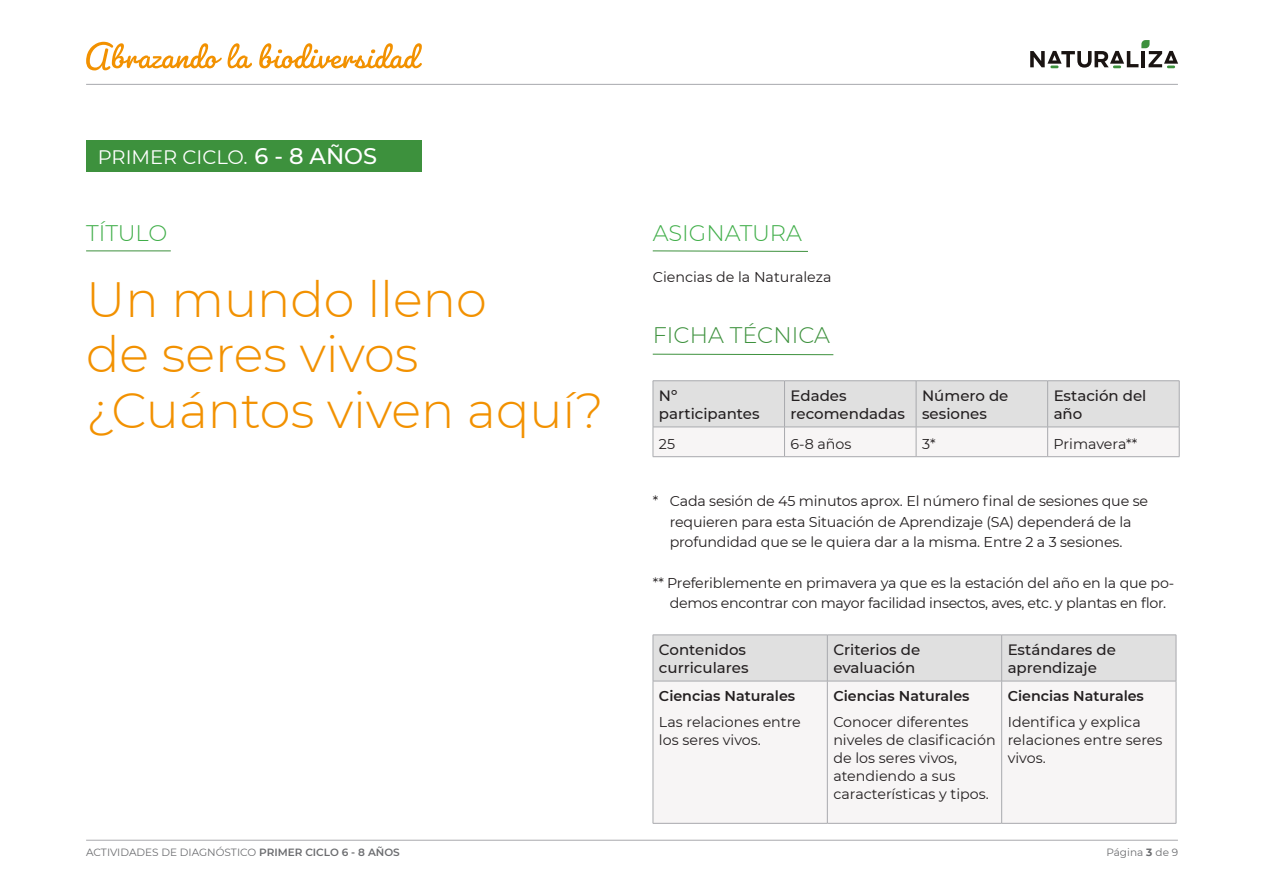
<style>
.page{position:relative;width:1263px;height:893px;background:#fff}
.page>*{position:absolute;margin:0;border:0;box-sizing:border-box;transform-origin:0 0}
.t1{font:300 49.5px "Montserrat";color:#f29100}
.t2{font:300 22.5px "Montserrat";color:#40ae49}
.t3{font:300 22.5px "Montserrat";color:#3d913d}
.t4{font:19.5px "Montserrat";color:#fff}
.t5{font:500 15px/18px "Montserrat";color:#231f20}
.t6{font:14.25px/18px "Montserrat";letter-spacing:-.01em;color:#231f20}
.t7{font:600 14.25px "Montserrat";color:#231f20}
.t8{font:10.5px "Montserrat";color:#6c6d70}
.s1{font-weight:500;font-size:22.5px}
.s2{font-weight:600}
.s3{font-weight:700}
</style>
<div class="page">
<svg style="left:1030px;top:40px;width:148px;height:28px"></svg>
<hr style="left:86px;top:84px;width:1092px;height:1px;background:#a8a9ad">
<hr style="left:86px;top:840px;width:1092px;height:1px;background:#a8a9ad">
<svg style="left:86px;top:42px;width:136px;height:28px"></svg>
<svg style="left:228px;top:43px;width:24px;height:25px"></svg>
<svg style="left:259px;top:43px;width:163px;height:26px"></svg>
<hr style="left:653px;top:380px;width:131px;height:1px;background:#a8a9ad">
<hr style="left:784px;top:380px;width:132px;height:1px;background:#a8a9ad">
<hr style="left:916px;top:380px;width:132px;height:1px;background:#a8a9ad">
<hr style="left:1048px;top:380px;width:131px;height:1px;background:#a8a9ad">
<svg style="left:653px;top:381px;width:527px;height:76px"></svg>
<hr style="left:653px;top:456px;width:131px;height:1px;background:#a8a9ad">
<hr style="left:784px;top:456px;width:132px;height:1px;background:#a8a9ad">
<hr style="left:916px;top:456px;width:132px;height:1px;background:#a8a9ad">
<hr style="left:1048px;top:456px;width:131px;height:1px;background:#a8a9ad">
<div style="left:654px;top:636px;width:522px;height:45px;background:#e0e0e0"></div>
<div style="left:654px;top:682px;width:522px;height:141px;background:#f7f5f5"></div>
<hr style="left:653px;top:635px;width:174px;height:1px;background:#a8a9ad">
<hr style="left:653px;top:635px;width:1px;height:46px;background:#a8a9ad">
<hr style="left:827px;top:635px;width:175px;height:1px;background:#a8a9ad">
<hr style="left:827px;top:635px;width:1px;height:46px;background:#a8a9ad">
<hr style="left:1002px;top:635px;width:174px;height:1px;background:#a8a9ad">
<hr style="left:1001px;top:635px;width:1px;height:46px;background:#a8a9ad">
<hr style="left:1176px;top:635px;width:1px;height:46px;background:#a8a9ad">
<hr style="left:653px;top:681px;width:174px;height:1px;background:#a8a9ad">
<hr style="left:653px;top:681px;width:1px;height:142px;background:#a8a9ad">
<hr style="left:827px;top:681px;width:175px;height:1px;background:#a8a9ad">
<hr style="left:827px;top:681px;width:1px;height:142px;background:#a8a9ad">
<hr style="left:1002px;top:681px;width:174px;height:1px;background:#a8a9ad">
<hr style="left:1001px;top:681px;width:1px;height:142px;background:#a8a9ad">
<hr style="left:1176px;top:681px;width:1px;height:142px;background:#a8a9ad">
<hr style="left:653px;top:823px;width:174px;height:1px;background:#a8a9ad">
<hr style="left:827px;top:823px;width:175px;height:1px;background:#a8a9ad">
<hr style="left:1002px;top:823px;width:174px;height:1px;background:#a8a9ad">
<hr style="left:86px;top:250px;width:85px;height:1px;background:#3d913d">
<svg style="left:652px;top:250px;width:156px;height:2px"></svg>
<svg style="left:652px;top:353px;width:182px;height:2px"></svg>
<div style="left:86px;top:141px;width:336px;height:31px;background:#3d913d"></div>
<p class="t4" style="left:98px;top:144px;width:281px">PRIMER CICLO. <span class="s1">6 - 8 AÑOS</span></p>
<p class="t2" style="left:86px;top:218px;width:83px">TÍTULO</p>
<p class="t1" style="left:86px;top:266px;width:402px">Un mundo lleno</p>
<p class="t1" style="left:86px;top:321px;width:334px">de seres vivos</p>
<p class="t1" style="left:86px;top:377px;width:519px">¿Cuántos viven aquí?</p>
<p class="t2" style="left:653px;top:218px;width:151px">ASIGNATURA</p>
<p class="t6" style="left:653px;top:267px;width:180px">Ciencias de la Naturaleza</p>
<p class="t3" style="left:653px;top:320px;width:179px">FICHA TÉCNICA</p>
<p class="t5" style="left:659px;top:386px;width:102px">Nº participantes</p>
<p class="t5" style="left:790px;top:386px;width:116px">Edades recomendadas</p>
<p class="t5" style="left:922px;top:386px;width:88px">Número de sesiones</p>
<p class="t5" style="left:1054px;top:386px;width:94px">Estación del año</p>
<p class="t6" style="left:659px;top:434px;width:18px">25</p>
<p class="t6" style="left:790px;top:434px;width:63px">6-8 años</p>
<p class="t6" style="left:922px;top:434px;width:15px">3*</p>
<p class="t6" style="left:1054px;top:434px;width:85px">Primavera**</p>
<p class="t6" style="left:670px;top:490px;width:480px;line-height:20.4px;text-indent:-17px">* Cada sesión de 45 minutos aprox. El número final de sesiones que se requieren para esta Situación de Aprendizaje (SA) dependerá de la profundidad que se le quiera dar a la misma. Entre 2 a 3 sesiones.</p>
<p class="t6" style="left:670px;top:572px;width:506px;line-height:20.4px;text-indent:-17px">** Preferiblemente en primavera ya que es la estación del año en la que po&shy;demos encontrar con mayor facilidad insectos, aves, etc. y plantas en flor.</p>
<p class="t5" style="left:659px;top:640px;width:91px">Contenidos curriculares</p>
<p class="t5" style="left:833px;top:640px;width:88px">Criterios de evaluación</p>
<p class="t5" style="left:1008px;top:640px;width:110px">Estándares de aprendizaje</p>
<p class="t7" style="left:659px;top:686px;width:138px">Ciencias Naturales</p>
<p class="t6" style="left:659px;top:713px;width:143px">Las relaciones entre los seres vivos.</p>
<p class="t7" style="left:1008px;top:686px;width:138px">Ciencias Naturales</p>
<p class="t6" style="left:1008px;top:713px;width:156px">Identifica y explica relaciones entre seres vivos.</p>
<p class="t7" style="left:833px;top:686px;width:138px">Ciencias Naturales</p>
<p class="t6" style="left:833px;top:713px;width:164px">Conocer diferentes niveles de clasificación de los seres vivos, atendiendo a sus características y tipos.</p>
<p class="t8" style="left:86px;top:845px;width:315px">ACTIVIDADES DE DIAGNÓSTICO <span class="s2">PRIMER CICLO 6 - 8 AÑOS</span></p>
<p class="t8" style="left:1106px;top:845px;width:73px">Página <span class="s3">3</span> de 9</p>
</div>
